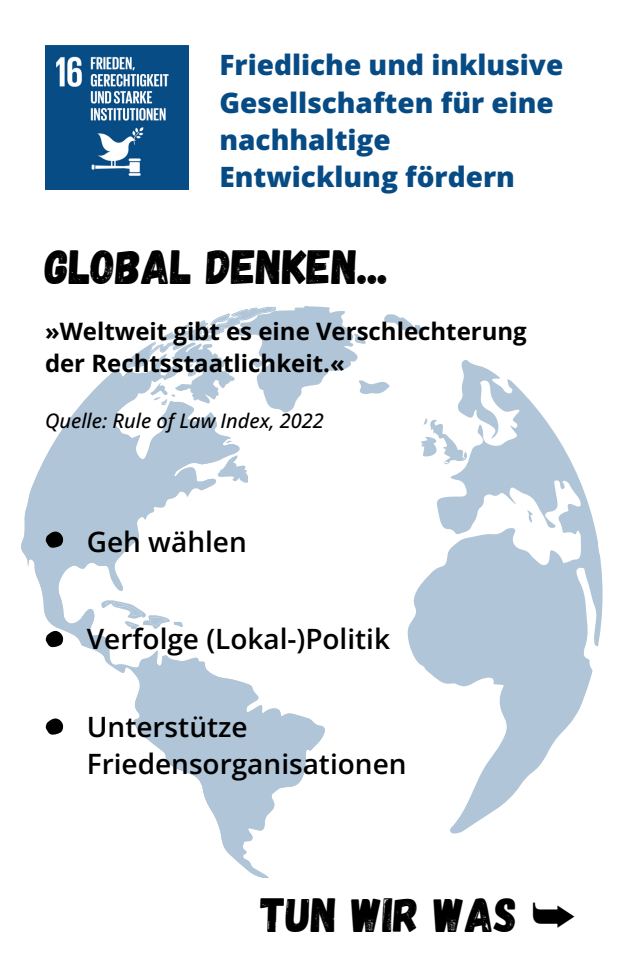
<style>
.page{position:relative;width:624px;height:963px;background:#fff}
.page>*{position:absolute;margin:0;border:0;box-sizing:border-box;transform-origin:0 0}
.t1{font:48px "Gagalin";color:#000}
.t2{font:800 28px/37.2px "Open Sans";color:#074b85}
.t3{font:600 28px/37.2px "Open Sans";color:#000}
.t4{font:700 24px/32px "Open Sans";color:#000}
.t5{font:italic 500 20px "Open Sans";color:#000}
.s1{font-family:"Free Serif"}
</style>
<div class="page">
<svg style="left:408px;top:360px;width:194px;height:474px"></svg>
<svg style="left:527px;top:510px;width:6px;height:13px"></svg>
<svg style="left:21px;top:366px;width:304px;height:512px"></svg>
<svg style="left:226px;top:440px;width:6px;height:3px"></svg>
<svg style="left:101px;top:600px;width:82px;height:29px"></svg>
<svg style="left:218px;top:455px;width:30px;height:28px"></svg>
<svg style="left:122px;top:306px;width:299px;height:107px"></svg>
<svg style="left:421px;top:419px;width:46px;height:45px"></svg>
<svg style="left:45px;top:530px;width:20px;height:18px"></svg>
<svg style="left:45px;top:629px;width:20px;height:18px"></svg>
<svg style="left:45px;top:717px;width:20px;height:18px"></svg>
<img style="left:45px;top:45px;width:144px;height:144px">
<p class="t2" style="left:219px;top:46px;width:345px">Friedliche und inklusive<br>Gesellschaften für eine nachhaltige<br>Entwicklung fördern</p>
<h1 class="t1" style="left:45px;top:236px;width:345px">GLOBAL DENKEN...</h1>
<p class="t4" style="left:45px;top:314px;width:483px">»Weltweit gibt es eine Verschlechterung der Rechtsstaatlichkeit.«</p>
<p class="t5" style="left:45px;top:407px;width:280px">Quelle: Rule of Law Index, 2022</p>
<p class="t3" style="left:87px;top:523px;width:161px">Geh wählen</p>
<p class="t3" style="left:87px;top:620px;width:305px">Verfolge (Lokal-)Politik</p>
<p class="t3" style="left:87px;top:707px;width:321px">Unterstütze<br>Friedensorganisationen</p>
<h1 class="t1" style="left:261px;top:883px;width:317px">TUN WIR WAS <span class="s1">➥</span></h1>
</div>
